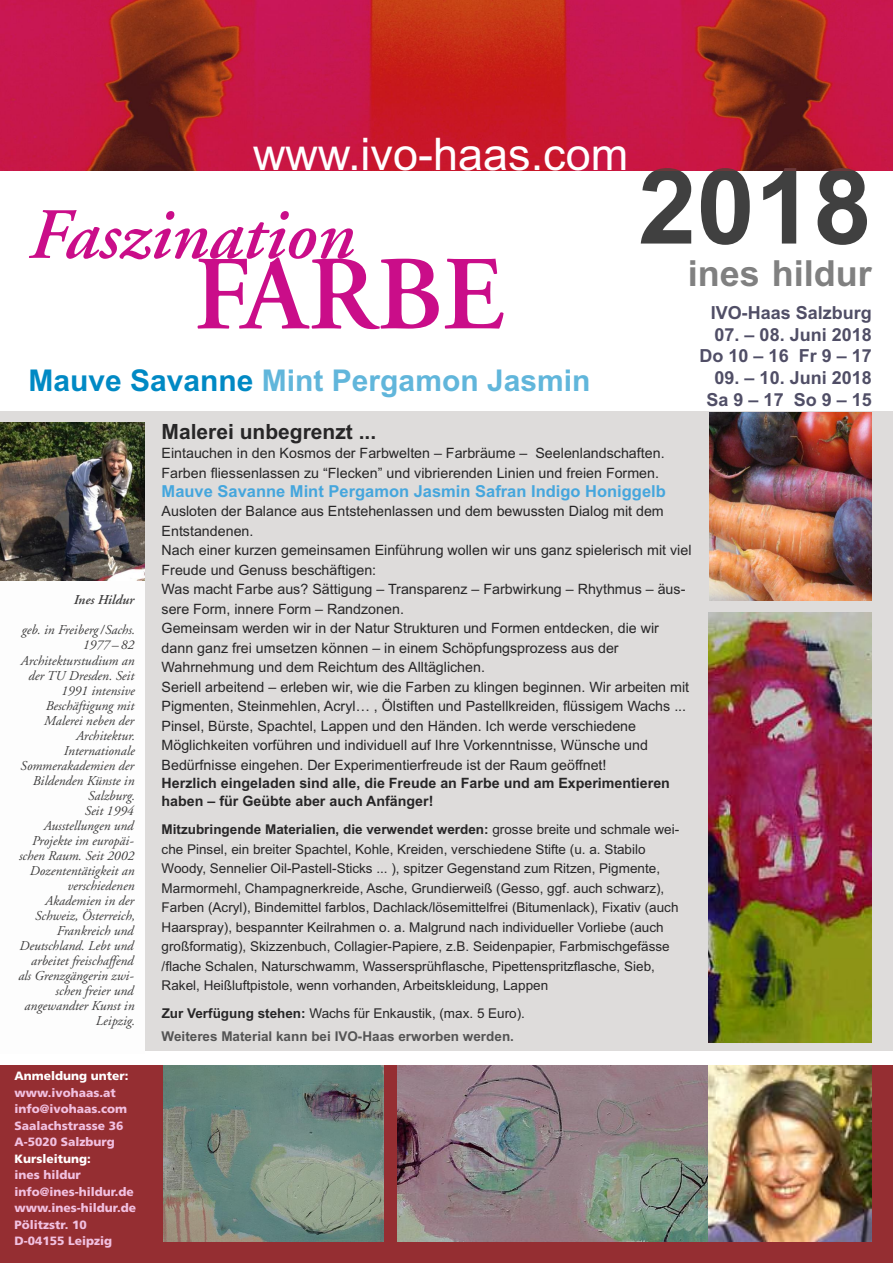
<style>
.page{position:relative;width:893px;height:1263px;background:#fff}
.page>*{position:absolute;margin:0;border:0;box-sizing:border-box;transform-origin:0 0}
.t1{font:600 105px "Adobe Garamond";color:#ca0d89}
.t2{font:700 105px "Arial";color:#404040}
.t3{font:italic 600 72px "Adobe Garamond";color:#ca0d89}
.t4{font:45px "Arial";color:#fff}
.t5{font:700 36px "Arial";color:#808080}
.t6{font:700 30px "Arial";color:#61b6db}
.t7{font:700 21px "Arial";color:#272627}
.t8{font:700 18px/21.6px "Arial";color:#504e66;text-align:right}
.t9{font:700 16.5px "Arial";color:#45a6dd}
.t10{font:14.25px/19.5px "Arial";color:#272627}
.t11{font:700 14.25px/18px "Arial";color:#272627}
.t12{font:13.5px/19.5px "Arial";color:#272627}
.t13{font:italic 13.5px/15px "Adobe Garamond";color:#3d3c3c;text-align:right}
.t14{font:700 13.5px/23.2px "Arial";color:#545454}
.t15{font:italic 600 13.5px "Adobe Garamond";color:#3d3c3c}
.t16{font:900 12px/16.5px "Frutiger";color:#f1c0e0}
.t17{font:900 12px "Frutiger";color:#fff}
.s1{color:#0089c4}
.s2{font-weight:700}
.s3{color:#272627}
.s4{font-weight:400;color:#272627}
</style>
<div class="page">
<div style="left:0;top:411px;width:893px;height:639px;background:#dedcdb"></div>
<div style="left:0;top:468px;width:145px;height:585px;background:#fdfdfd"></div>
<img style="left:0;top:423px;width:145px;height:158px">
<img style="left:709px;top:412px;width:163px;height:189px">
<img style="left:708px;top:613px;width:164px;height:430px">
<div style="left:0;top:1065px;width:893px;height:198px;background:#952e32"></div>
<img style="left:164px;top:1065px;width:220px;height:177px">
<img style="left:397px;top:1065px;width:475px;height:177px">
<svg style="left:0;top:0;width:893px;height:170px;background:#b51d34"></svg>
<hr style="left:641px;top:168px;width:226px;height:2px;background:#6a3739">
<h3 class="t4" style="left:253px;top:128px;width:377px">www.ivo-haas.com</h3>
<h2 class="t3" style="left:29px;top:206px;width:327px">Faszination</h2>
<h1 class="t1" style="left:194px;top:253px;width:311px">FARBE</h1>
<h3 class="t6" style="left:29px;top:363px;width:563px"><span class="s1">Mauve Savanne</span> Mint Pergamon Jasmin</h3>
<h1 class="t2" style="left:638px;top:146px;width:235px">2018</h1>
<h3 class="t5" style="left:688px;top:252px;width:185px">ines hildur</h3>
<p class="t8" style="left:711px;top:302px;width:163px">IVO-Haas Salzburg</p>
<p class="t8" style="left:700px;top:324px;width:174px">07. – 08. Juni 2018<br>Do10–16 Fr9–17</p>
<p class="t8" style="left:707px;top:367px;width:167px;text-align:center">09. – 10. Juni 2018<br>Sa9–17 So9–15</p>
<p class="t15" style="left:74px;top:595px;width:62px">Ines Hildur</p>
<p class="t13" style="left:18px;top:624px;width:118px">geb. in Freiberg/Sachs.<br>1977 – 82<br>Architekturstudium an der TU Dresden. Seit<br>1991 intensive<br>Beschäftigung mit<br>Malerei neben der<br>Architektur.<br>Internationale<br>Sommerakademien der<br>Bildenden Künste in<br>Salzburg.<br>Seit 1994<br>Ausstellungen und<br>Projekte im europäi&shy;schen Raum. Seit 2002<br>Dozententätigkeit an verschiedenen<br>Akademien in der<br>Schweiz, Österreich,<br>Frankreich und<br>Deutschland. Lebt und arbeitet freischaffend als Grenzgängerin zwi&shy;schen freier und angewandter Kunst in<br>Leipzig.</p>
<p class="t17" style="left:15px;top:1071px;width:115px">Anmeldung unter:</p>
<p class="t16" style="left:15px;top:1085px;width:114px">www.ivohaas.at info@ivohaas.com<br>Saalachstrasse 36<br>A-5020 Salzburg</p>
<p class="t17" style="left:15px;top:1154px;width:78px">Kursleitung:</p>
<p class="t16" style="left:15px;top:1168px;width:123px">ines hildur info@ines-hildur.de www.ines-hildur.de<br>Pölitzstr. 10<br>D-04155 Leipzig</p>
<h3 class="t7" style="left:162px;top:419px;width:216px">Malerei unbegrenzt ...</h3>
<p class="t10" style="left:162px;top:444px;width:505px">Eintauchen in den Kosmos der Farbwelten – Farbräume – Seelenlandschaften.<br>Farben fliessenlassen zu “Flecken” und vibrierenden Linien und freien Formen.</p>
<p class="t9" style="left:162px;top:481px;width:506px">Mauve Savanne Mint Pergamon Jasmin Safran Indigo Honiggelb</p>
<p class="t10" style="left:162px;top:501px;width:531px">Ausloten der Balance aus Entstehenlassen und dem bewussten Dialog mit dem Entstandenen.<br>Nach einer kurzen gemeinsamen Einführung wollen wir uns ganz spielerisch mit viel Freude und Genuss beschäftigen:<br>Was macht Farbe aus? Sättigung – Transparenz – Farbwirkung – Rhythmus – äus&shy;sere Form, innere Form – Randzonen.<br>Gemeinsam werden wir in der Natur Strukturen und Formen entdecken, die wir dann ganz frei umsetzen können – in einem Schöpfungsprozess aus der Wahrnehmung und dem Reichtum des Alltäglichen.<br>Seriell arbeitend – erleben wir, wie die Farben zu klingen beginnen. Wir arbeiten mit Pigmenten, Steinmehlen, Acryl… , Ölstiften und Pastellkreiden, flüssigem Wachs ...<br>Pinsel, Bürste, Spachtel, Lappen und den Händen. Ich werde verschiedene Möglichkeiten vorführen und individuell auf Ihre Vorkenntnisse, Wünsche und Bedürfnisse eingehen. Der Experimentierfreude ist der Raum geöffnet!</p>
<p class="t11" style="left:162px;top:774px;width:510px">Herzlich eingeladen sind alle, die Freude an Farbe und am Experimentieren haben – für Geübte aber auch Anfänger!</p>
<p class="t12" style="left:162px;top:820px;width:519px"><span class="s2">Mitzubringende Materialien, die verwendet werden:</span> grosse breite und schmale wei&shy;che Pinsel, ein breiter Spachtel, Kohle, Kreiden, verschiedene Stifte (u. a. Stabilo Woody, Sennelier Oil-Pastell-Sticks ... ), spitzer Gegenstand zum Ritzen, Pigmente, Marmormehl, Champagnerkreide, Asche, Grundierweiß (Gesso, ggf. auch schwarz), Farben (Acryl), Bindemittel farblos, Dachlack/lösemittelfrei (Bitumenlack), Fixativ (auch Haarspray), bespannter Keilrahmen o. a. Malgrund nach individueller Vorliebe (auch großformatig), Skizzenbuch, Collagier-Papiere, z.B. Seidenpapier, Farbmischgefässe /flache Schalen, Naturschwamm, Wassersprühflasche, Pipettenspritzflasche, Sieb, Rakel, Heißluftpistole, wenn vorhanden, Arbeitskleidung, Lappen</p>
<p class="t14" style="left:162px;top:1002px;width:365px"><span class="s3">Zur Verfügung stehen:</span> <span class="s4">Wachs für Enkaustik, (max. 5 Euro).<br></span>Weiteres Material kann bei IVO-Haas erworben werden.</p>
</div>
